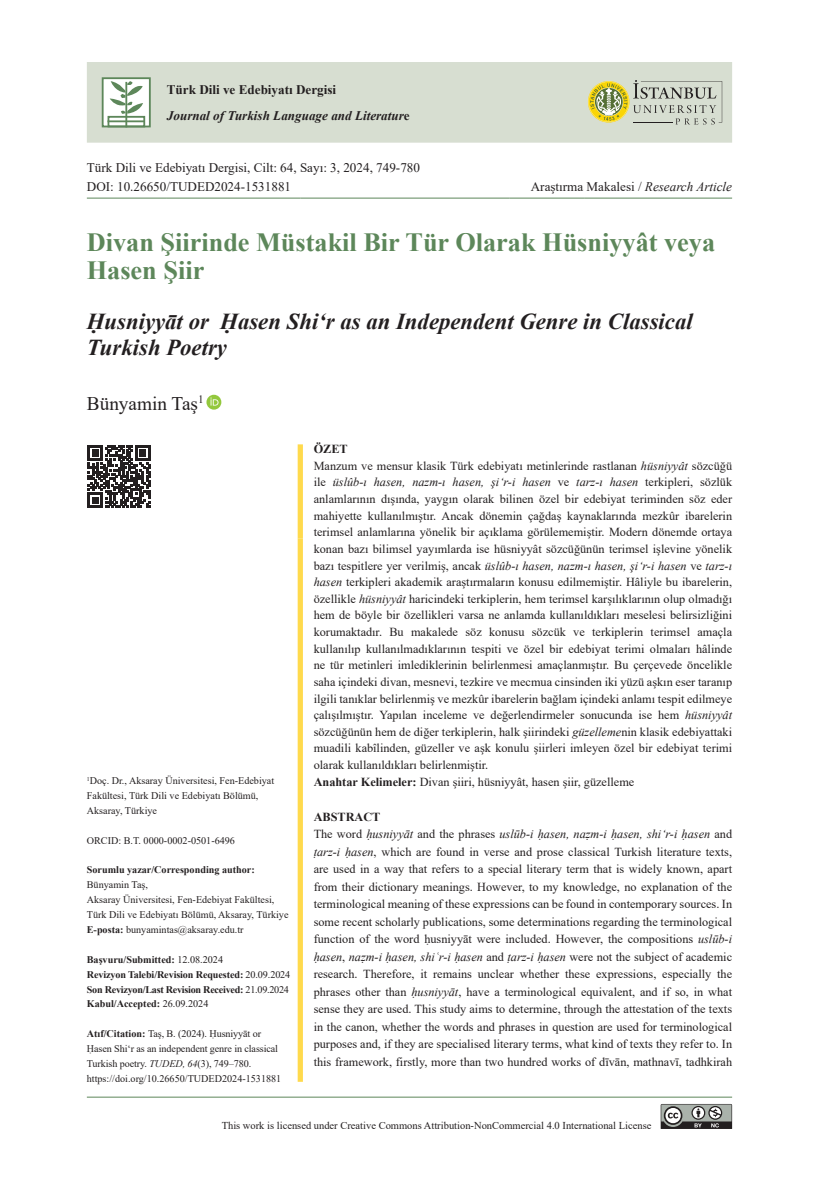
<style>
.page{position:relative;width:819px;height:1191px;background:#fff}
.page>*{position:absolute;margin:0;border:0;box-sizing:border-box;transform-origin:0 0}
.Baslik_Tr{font:700 26.25px/28px "Times New Roman";color:#5d875a}
.Baslik_EN{font:italic 700 22.75px/26.2px "Times New Roman";color:#231f20}
.Yazar{font:19.25px "Times New Roman";color:#231f20}
.t1{font:13.12px "Times New Roman";color:#231f20}
.t2{font:italic 700 13.12px "Times New Roman";color:#231f20}
.t3{font:700 13.12px "Times New Roman";color:#231f20}
.Abstract{font:12.25px/16.6px "Times New Roman";color:#231f20;text-align:justify}
.t4{font:700 12.25px "Times New Roman";color:#231f20}
.t5{font:10.5px "Times New Roman";color:#231f20}
.t6{font:10.15px/14.9px "Times New Roman";color:#231f20}
.t7{font:700 10.15px "Times New Roman";letter-spacing:-.01em;color:#231f20}
.s1{font-style:normal}
.s2{font-style:italic}
.s3{font-weight:700}
.s4{font-weight:400}
</style>
<div class="page">
<div style="left:87px;top:62px;width:645px;height:81px;background:#d7ded1"></div>
<div style="left:297px;top:444px;width:6px;height:94px;background:#ffda4d"></div>
<div style="left:297px;top:538px;width:6px;height:543px;background:#ffda4d"></div>
<hr style="left:87px;top:198px;width:80px;height:1px;background:#5d875a">
<hr style="left:167px;top:198px;width:133px;height:1px;background:#5d875a">
<hr style="left:300px;top:198px;width:209px;height:1px;background:#5d875a">
<hr style="left:509px;top:198px;width:75px;height:1px;background:#5d875a">
<hr style="left:584px;top:198px;width:148px;height:1px;background:#5d875a">
<div style="left:102px;top:77px;width:49px;height:50px;background:#fff;border:2px solid #5d875a"></div>
<div style="left:107px;top:116px;width:38px;height:11px;border:2px solid #5d875a"></div>
<hr style="left:107px;top:120px;width:37px;height:2px;background:#5d875a">
<svg style="left:110px;top:81px;width:33px;height:33px"></svg>
<hr style="left:125px;top:82px;width:2px;height:45px;background:#5d875a">
<svg style="left:588px;top:80px;width:134px;height:45px;background:#c2c5a4"></svg>
<svg style="left:206px;top:395px;width:15px;height:14px"></svg>
<svg style="left:210px;top:397px;width:8px;height:8px"></svg>
<svg style="left:88px;top:445px;width:62px;height:63px"></svg>
<hr style="left:87px;top:1096px;width:645px;height:1px;background:#5d875a">
<svg style="left:660px;top:1104px;width:72px;height:25px;background:#818280"></svg>
<p class="t3" style="left:167px;top:80px;width:171px">Türk Dili ve Edebiyatı Dergisi</p>
<p class="t2" style="left:167px;top:106px;width:244px">Journal of Turkish Language and Literatur<span class="s1">e</span></p>
<p class="t1" style="left:87px;top:158px;width:334px">Türk Dili ve Edebiyatı Dergisi, Cilt: 64, Sayı: 3, 2024, 749-780</p>
<p class="t1" style="left:87px;top:177px;width:206px">DOI: 10.26650/TUDED2024-1531881</p>
<p class="t1" style="left:531px;top:177px;width:203px">Araştırma Makalesi / <span class="s2">Research Article</span></p>
<p class="Baslik_Tr" style="left:87px;top:227px;width:629px">Divan Şiirinde Müstakil Bir Tür Olarak Hüsniyyât veya<br>Hasen Şiir</p>
<p class="Baslik_EN" style="left:87px;top:307px;width:607px">Ḥusniyyāt or Ḥasen Shi‘r as an Independent Genre in Classical<br>Turkish Poetry</p>
<p class="Yazar" style="left:87px;top:389px;width:118px">Bünyamin Taş<sup>1</sup></p>
<p class="t6" style="left:87px;top:773px;width:189px"><sup>1</sup>Doç. Dr., Aksaray Üniversitesi, Fen-Edebiyat<br>Fakültesi, Türk Dili ve Edebiyatı Bölümü,<br>Aksaray, Türkiye</p>
<p class="t6" style="left:87px;top:832px;width:150px">ORCID: B.T. 0000-0002-0501-6496</p>
<p class="t7" style="left:87px;top:862px;width:169px">Sorumlu yazar/Corresponding author:</p>
<p class="t6" style="left:87px;top:877px;width:63px">Bünyamin Taş,</p>
<p class="t6" style="left:87px;top:892px;width:203px">Aksaray Üniversitesi, Fen-Edebiyat Fakültesi,<br>Türk Dili ve Edebiyatı Bölümü, Aksaray, Türkiye</p>
<p class="t6" style="left:87px;top:922px;width:158px"><span class="s3">E-posta:</span> bunyamintas@aksaray.edu.tr</p>
<p class="t7" style="left:87px;top:952px;width:138px">Başvuru/Submitted: <span class="s4">12.08.2024</span></p>
<p class="t7" style="left:87px;top:967px;width:205px">Revizyon Talebi/Revision Requested: <span class="s4">20.09.2024</span></p>
<p class="t7" style="left:87px;top:981px;width:204px">Son Revizyon/Last Revision Received: <span class="s4">21.09.2024</span></p>
<p class="t7" style="left:87px;top:996px;width:123px">Kabul/Accepted: <span class="s4">26.09.2024</span></p>
<p class="t6" style="left:87px;top:1026px;width:193px"><span class="s3">Atıf/Citation:</span> Taş, B. (2024). Ḥusniyyāt or<br>Ḥasen Shi‘r as an independent genre in classical<br>Turkish poetry. <span class="s2">TUDED, 64</span>(3), 749–780.</p>
<p class="t6" style="left:87px;top:1070px;width:196px">https://doi.org/10.26650/TUDED2024-1531881</p>
<p class="t4" style="left:314px;top:440px;width:36px">ÖZET</p>
<p class="Abstract" style="left:314px;top:457px;width:420px">Manzum ve mensur klasik Türk edebiyatı metinlerinde rastlanan <span class="s2">hüsniyyât</span> sözcüğü ile <span class="s2">üslûb-ı hasen, nazm-ı hasen, şi‘r-i hasen</span> ve <span class="s2">tarz-ı hasen</span> terkipleri, sözlük anlamlarının dışında, yaygın olarak bilinen özel bir edebiyat teriminden söz eder mahiyette kullanılmıştır. Ancak dönemin çağdaş kaynaklarında mezkûr ibarelerin terimsel anlamlarına yönelik bir açıklama görülememiştir. Modern dönemde ortaya konan bazı bilimsel yayımlarda ise hüsniyyât sözcüğünün terimsel işlevine yönelik bazı tespitlere yer verilmiş, ancak <span class="s2">üslûb-ı hasen, nazm-ı hasen, şi‘r-i hasen</span> ve <span class="s2">tarz-ı hasen</span> terkipleri akademik araştırmaların konusu edilmemiştir. Hâliyle bu ibarelerin, özellikle <span class="s2">hüsniyyât</span> haricindeki terkiplerin, hem terimsel karşılıklarının olup olmadığı hem de böyle bir özellikleri varsa ne anlamda kullanıldıkları meselesi belirsizliğini korumaktadır. Bu makalede söz konusu sözcük ve terkiplerin terimsel amaçla kullanılıp kullanılmadıklarının tespiti ve özel bir edebiyat terimi olmaları hâlinde ne tür metinleri imlediklerinin belirlenmesi amaçlanmıştır. Bu çerçevede öncelikle saha içindeki divan, mesnevi, tezkire ve mecmua cinsinden iki yüzü aşkın eser taranıp ilgili tanıklar belirlenmiş ve mezkûr ibarelerin bağlam içindeki anlamı tespit edilmeye çalışılmıştır. Yapılan inceleme ve değerlendirmeler sonucunda ise hem <span class="s2">hüsniyyât </span>sözcüğünün hem de diğer terkiplerin, halk şiirindeki <span class="s2">güzelleme</span>nin klasik edebiyattaki muadili kabîlinden, güzeller ve aşk konulu şiirleri imleyen özel bir edebiyat terimi olarak kullanıldıkları belirlenmiştir.</p>
<p class="Abstract" style="left:314px;top:773px;width:322px"><span class="s3">Anahtar Kelimeler:</span> Divan şiiri, hüsniyyât, hasen şiir, güzelleme</p>
<p class="t4" style="left:314px;top:808px;width:68px">ABSTRACT</p>
<p class="Abstract" style="left:314px;top:825px;width:420px;line-height:17.5px">The word <span class="s2">ḥusniyyāt</span> and the phrases <span class="s2">uslūb-i ḥasen, naẓm-i ḥasen, shi‘r-i ḥasen</span> and <span class="s2">ṭarz-i ḥasen</span>, which are found in verse and prose classical Turkish literature texts, are used in a way that refers to a special literary term that is widely known, apart from their dictionary meanings. However, to my knowledge, no explanation of the terminological meaning of these expressions can be found in contemporary sources. In some recent scholarly publications, some determinations regarding the terminological function of the word ḥusniyyāt were included. However, the compositions <span class="s2">uslūb-i ḥasen</span>, <span class="s2">naẓm-i ḥasen, shiʿr-i ḥasen</span> and <span class="s2">ṭarz-i ḥasen</span> were not the subject of academic research. Therefore, it remains unclear whether these expressions, especially the phrases other than <span class="s2">ḥusniyyāt</span>, have a terminological equivalent, and if so, in what sense they are used. This study aims to determine, through the attestation of the texts in the canon, whether the words and phrases in question are used for terminological purposes and, if they are specialised literary terms, what kind of texts they refer to. In this framework, firstly, more than two hundred works of dīvān, mathnavī, tadhkirah</p>
<p class="t5" style="left:222px;top:1118px;width:431px">This work is licensed under Creative Commons Attribution-NonCommercial 4.0 International License</p>
</div>
